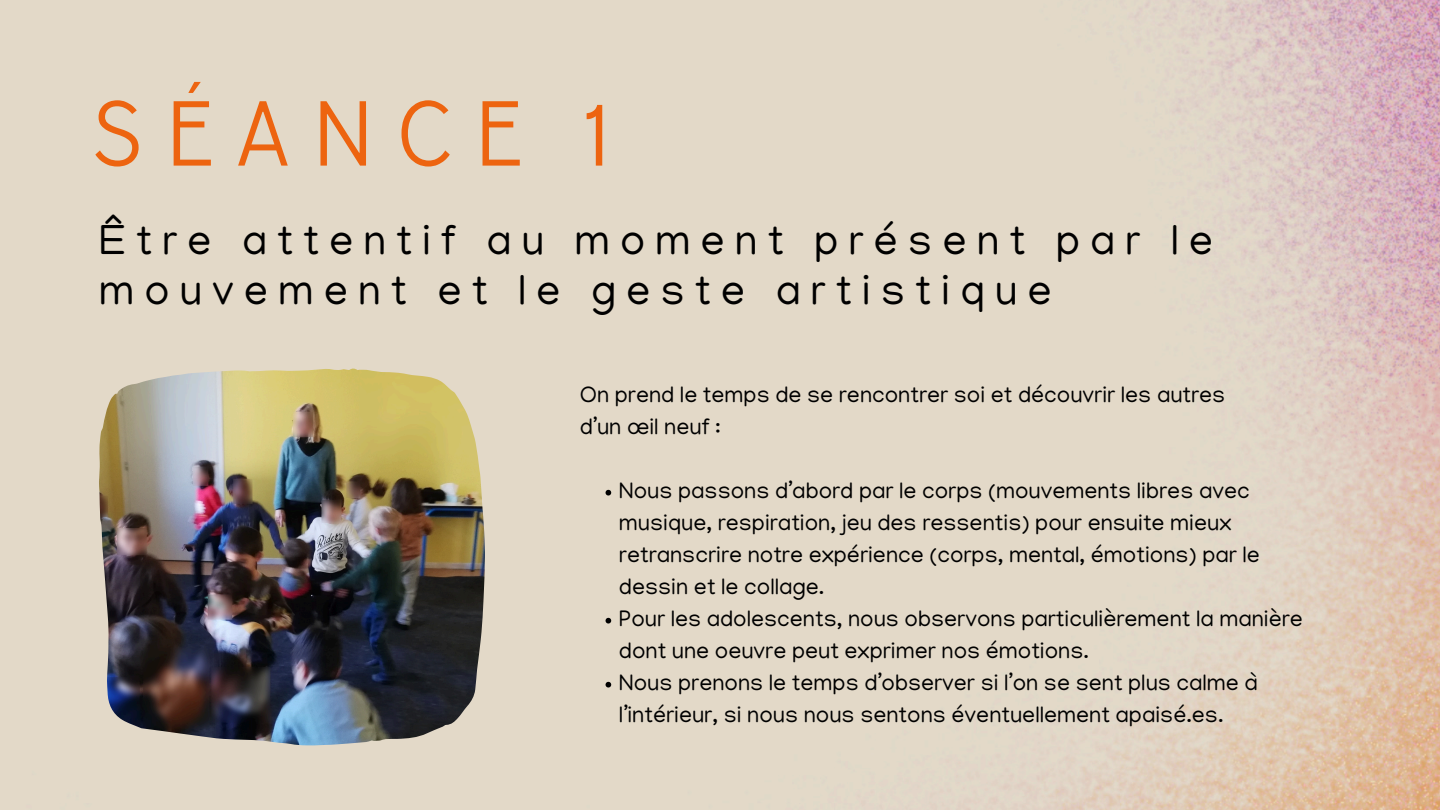
<style>
.page{position:relative;width:1440px;height:810px;background:#fff}
.page>*{position:absolute;margin:0;border:0;box-sizing:border-box;transform-origin:0 0}
.t1{font:92px "TT Corals";letter-spacing:.23em;color:#ed6410}
.t2{font:43px/49.5px "Manjari";letter-spacing:.23em;color:#000}
.t3{font:23px/32px "Manjari";color:#000}
</style>
<div class="page">
<img style="left:0;top:0;width:1440px;height:810px">
<svg style="left:606px;top:490px;width:5px;height:6px"></svg>
<svg style="left:606px;top:618px;width:5px;height:6px"></svg>
<svg style="left:606px;top:682px;width:5px;height:6px"></svg>
<img style="left:99px;top:369px;width:386px;height:376px">
<p class="t1" style="left:92px;top:78px;width:521px">SÉANCE 1</p>
<p class="t2" style="left:99px;top:222px;width:1116px">Être attentif au moment présent par le mouvement et le geste artistique</p>
<p class="t3" style="left:580px;top:382px;width:647px">On prend le temps de se rencontrer soi et découvrir les autres d’un œil neuf :</p>
<h1 class="t3" style="left:619px;top:478px;width:643px">Nous passons d’abord par le corps (mouvements libres avec musique, respiration, jeu des ressentis) pour ensuite mieux retranscrire notre expérience (corps, mental, émotions) par le dessin et le collage.</h1>
<h2 class="t3" style="left:619px;top:606px;width:686px">Pour les adolescents, nous observons particulièrement la manière dont une oeuvre peut exprimer nos émotions.</h2>
<p class="t3" style="left:619px;top:670px;width:641px">Nous prenons le temps d’observer si l’on se sent plus calme à l’intérieur, si nous nous sentons éventuellement apaisé.es.</p>
</div>
